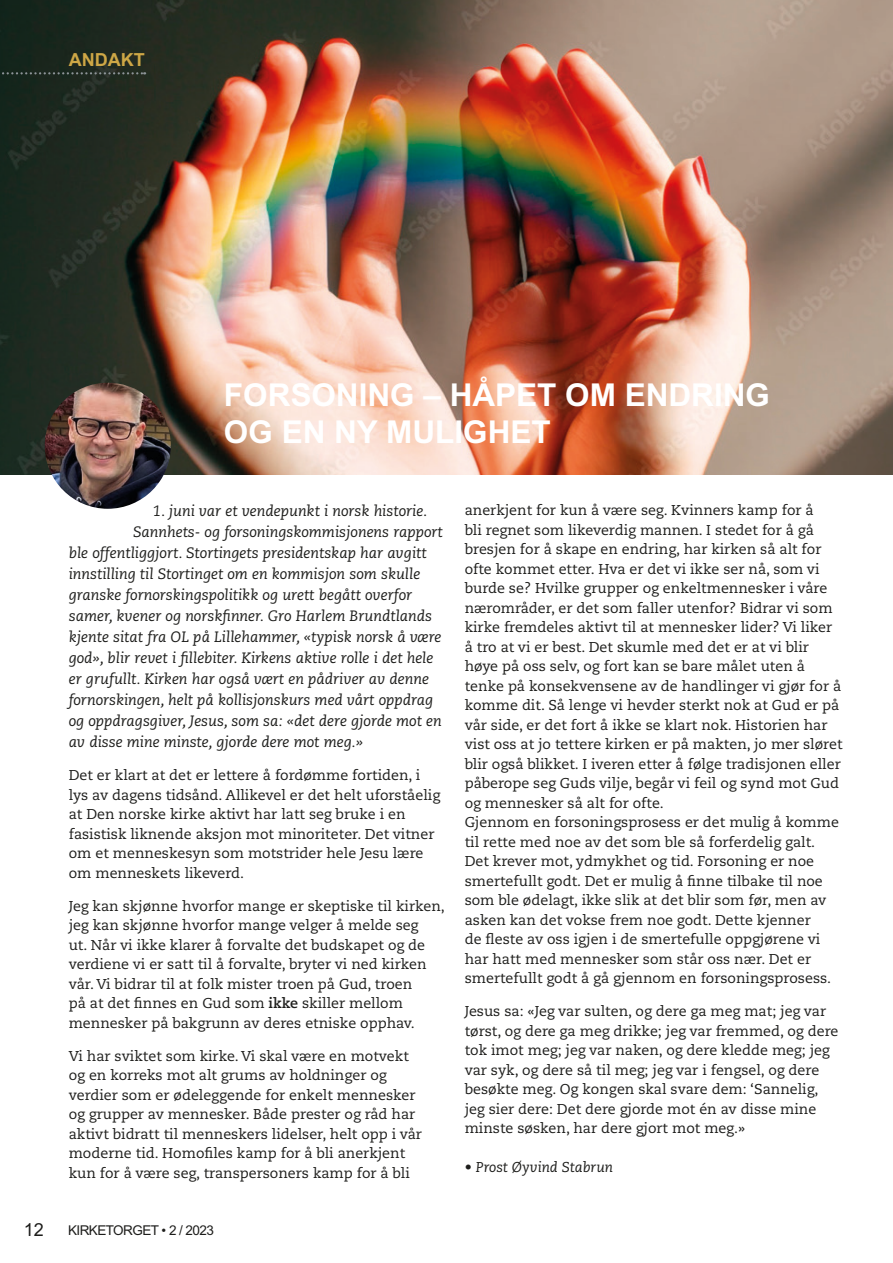
<style>
.page{position:relative;width:893px;height:1263px;background:#fff}
.page>*{position:absolute;margin:0;border:0;box-sizing:border-box;transform-origin:0 0}
.Grå_Heading{font:700 31.5px "Arial MT Std";color:#fff}
.tekst{font:700 18px "Arial MT Std";color:#cea746}
.t1{font:18px "Arial MT Std";color:#1d1d1b}
.tekst-2{font:italic 15px "Caecilia LT Pro 56";color:#1d1d1b}
.tekst-3{font:14.25px/19.5px "Caecilia LT Pro 55 Roman";color:#1d1d1b}
.tekst-4{font:italic 14.25px "Caecilia LT Pro 56";color:#1d1d1b}
.t2{font:13.5px "Arial MT Std";letter-spacing:-.04em;color:#1d1d1b}
.s1{font-family:"Caecilia LT Pro 75";font-weight:700}
</style>
<div class="page">
<img style="left:0;top:0;width:893px;height:475px">
<svg style="left:0;top:72px;width:145px;height:2px"></svg>
<img style="left:45px;top:383px;width:126px;height:126px;border-radius:63px">
<p class="tekst" style="left:69px;top:49px;width:77px">ANDAKT</p>
<p class="Grå_Heading" style="left:224px;top:376px;width:548px">FORSONING – HÅPET OM ENDRING</p>
<p class="Grå_Heading" style="left:224px;top:413px;width:328px">OG EN NY MULIGHET</p>
<p class="tekst-2" style="left:153px;top:501px;width:276px">1. juni var et vendepunkt i norsk historie.</p>
<p class="tekst-2" style="left:133px;top:522px;width:311px">Sannhets- og forsoningskommisjonens rapport</p>
<p class="tekst-2" style="left:69px;top:543px;width:359px">ble offentliggjort. Stortingets presidentskap har avgitt</p>
<p class="tekst-2" style="left:69px;top:564px;width:353px">innstilling til Stortinget om en kommisjon som skulle</p>
<p class="tekst-2" style="left:69px;top:585px;width:345px">granske fornorskingspolitikk og urett begått overfor</p>
<p class="tekst-2" style="left:69px;top:606px;width:365px">samer, kvener og norskfinner. Gro Harlem Brundtlands</p>
<p class="tekst-2" style="left:69px;top:627px;width:374px">kjente sitat fra OL på Lillehammer, «typisk norsk å være</p>
<p class="tekst-2" style="left:69px;top:648px;width:366px">god», blir revet i fillebiter. Kirkens aktive rolle i det hele</p>
<p class="tekst-2" style="left:69px;top:669px;width:362px">er grufullt. Kirken har også vært en pådriver av denne</p>
<p class="tekst-2" style="left:69px;top:690px;width:366px">fornorskingen, helt på kollisjonskurs med vårt oppdrag</p>
<p class="tekst-2" style="left:69px;top:711px;width:375px">og oppdragsgiver, Jesus, som sa: «det dere gjorde mot en</p>
<p class="tekst-2" style="left:69px;top:732px;width:296px">av disse mine minste, gjorde dere mot meg.»</p>
<p class="tekst-3" style="left:69px;top:765px;width:373px">Det er klart at det er lettere å fordømme fortiden, i lys av dagens tidsånd. Allikevel er det helt uforståelig at Den norske kirke aktivt har latt seg bruke i en fasistisk liknende aksjon mot minoriteter. Det vitner om et menneskesyn som motstrider hele Jesu lære om menneskets likeverd.</p>
<p class="tekst-3" style="left:69px;top:896px;width:378px">Jeg kan skjønne hvorfor mange er skeptiske til kirken, jeg kan skjønne hvorfor mange velger å melde seg<br>ut. Når vi ikke klarer å forvalte det budskapet og de verdiene vi er satt til å forvalte, bryter vi ned kirken vår. Vi bidrar til at folk mister troen på Gud, troen<br>på at det finnes en Gud som <span class="s1">ikke</span> skiller mellom mennesker på bakgrunn av deres etniske opphav.</p>
<p class="tekst-3" style="left:69px;top:1046px;width:355px">Vi har sviktet som kirke. Vi skal være en motvekt og en korreks mot alt grums av holdninger og verdier som er ødeleggende for enkelt mennesker og grupper av mennesker. Både prester og råd har aktivt bidratt til menneskers lidelser, helt opp i vår moderne tid. Homofiles kamp for å bli anerkjent kun for å være seg, transpersoners kamp for å bli</p>
<p class="t1" style="left:24px;top:1219px;width:22px">12</p>
<p class="t2" style="left:68px;top:1222px;width:147px">KIRKETORGET • 2 / 2023</p>
<p class="tekst-3" style="left:465px;top:501px;width:379px">anerkjent for kun å være seg. Kvinners kamp for å<br>bli regnet som likeverdig mannen. I stedet for å gå bresjen for å skape en endring, har kirken så alt for ofte kommet etter. Hva er det vi ikke ser nå, som vi burde se? Hvilke grupper og enkeltmennesker i våre nærområder, er det som faller utenfor? Bidrar vi som kirke fremdeles aktivt til at mennesker lider? Vi liker å tro at vi er best. Det skumle med det er at vi blir høye på oss selv, og fort kan se bare målet uten å tenke på konsekvensene av de handlinger vi gjør for å komme dit. Så lenge vi hevder sterkt nok at Gud er på vår side, er det fort å ikke se klart nok. Historien har vist oss at jo tettere kirken er på makten, jo mer sløret blir også blikket. I iveren etter å følge tradisjonen eller påberope seg Guds vilje, begår vi feil og synd mot Gud og mennesker så alt for ofte.</p>
<p class="tekst-3" style="left:465px;top:812px;width:376px">Gjennom en forsoningsprosess er det mulig å komme til rette med noe av det som ble så forferdelig galt.<br>Det krever mot, ydmykhet og tid. Forsoning er noe smertefullt godt. Det er mulig å finne tilbake til noe som ble ødelagt, ikke slik at det blir som før, men av asken kan det vokse frem noe godt. Dette kjenner<br>de fleste av oss igjen i de smertefulle oppgjørene vi har hatt med mennesker som står oss nær. Det er smertefullt godt å gå gjennom en forsoningsprosess.</p>
<p class="tekst-3" style="left:465px;top:1001px;width:375px">Jesus sa: «Jeg var sulten, og dere ga meg mat; jeg var tørst, og dere ga meg drikke; jeg var fremmed, og dere tok imot meg; jeg var naken, og dere kledde meg; jeg var syk, og dere så til meg; jeg var i fengsel, og dere besøkte meg. Og kongen skal svare dem: ‘Sannelig, jeg sier dere: Det dere gjorde mot én av disse mine minste søsken, har dere gjort mot meg.»</p>
<p class="tekst-4" style="left:465px;top:1158px;width:150px">• Prost Øyvind Stabrun</p>
</div>
